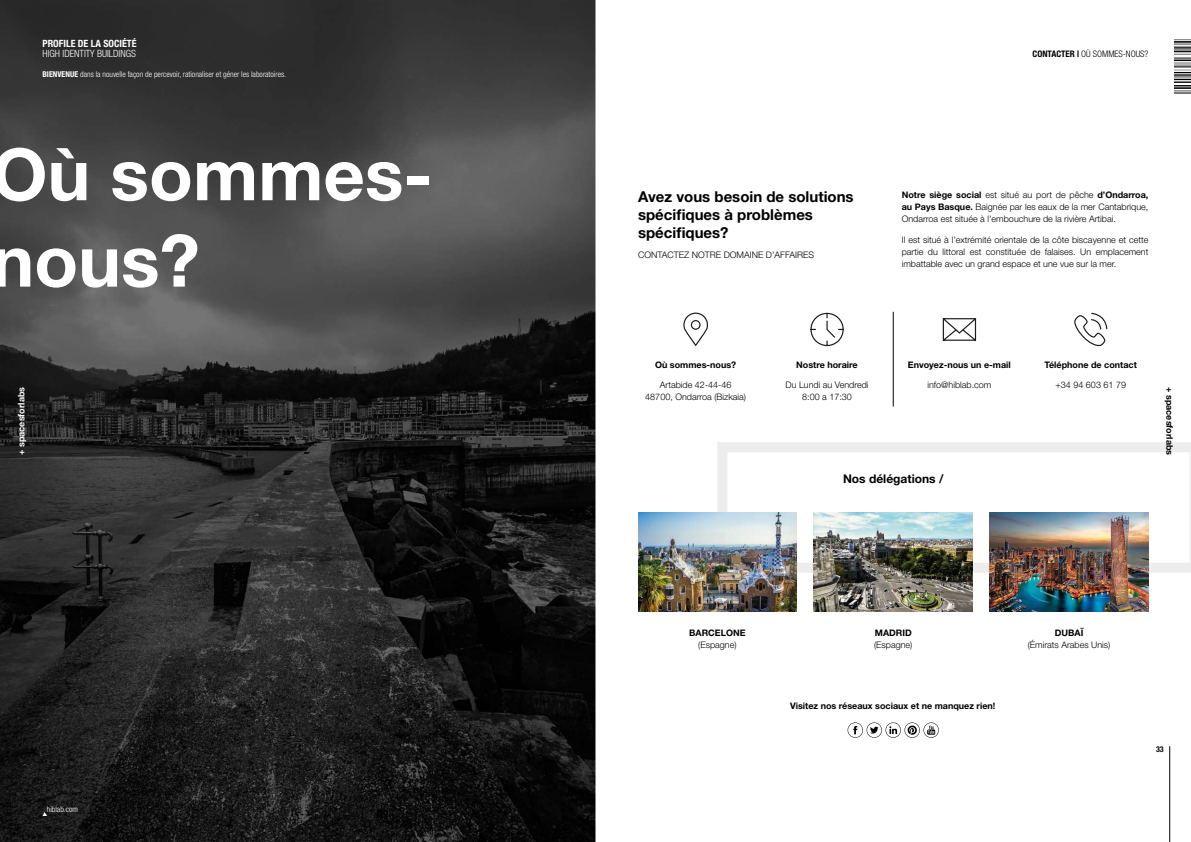
<style>
.page{position:relative;width:1191px;height:842px;background:#fff}
.page>*{position:absolute;margin:0;border:0;box-sizing:border-box;transform-origin:0 0}
.t1{font:700 72px/86.4px "Helvetica Neue LT Std";color:#fff}
.t2{font:700 15px/18px "Helvetica Neue LT Std";color:#000}
.t3{font:700 12px "Helvetica Neue LT Std";color:#000}
.t4{font:300 condensed 10px "Helvetica Neue LT Std";color:#fff}
.t5{font:700 condensed 10px "Helvetica Neue LT Std";color:#fff}
.t6{font:300 9px/12px "Helvetica Neue LT Std";color:#000;text-align:justify}
.t7{font:700 9px "Helvetica Neue LT Std";color:#000}
.t8{font:300 condensed 9px "Helvetica Neue LT Std";color:#000}
.t9{font:700 9px "Helvetica Neue LT Std";color:#fff}
.t10{font:300 condensed 8px "Helvetica Neue LT Std";color:#fff}
.t11{font:700 condensed 8px "Helvetica Neue LT Std";color:#000}
.s1{font-weight:700}
</style>
<div class="page">
<hr style="left:1169px;top:746px;width:1px;height:96px;background:#000">
<svg style="left:1174px;top:39px;width:17px;height:55px"></svg>
<img style="left:0;top:0;width:595px;height:842px">
<svg style="left:43px;top:812px;width:4px;height:4px"></svg>
<svg style="left:717px;top:442px;width:474px;height:131px"></svg>
<svg style="left:683px;top:312px;width:25px;height:34px"></svg>
<svg style="left:810px;top:312px;width:34px;height:35px"></svg>
<svg style="left:1074px;top:312px;width:34px;height:35px"></svg>
<hr style="left:892px;top:312px;width:1px;height:94px;background:#000">
<svg style="left:942px;top:318px;width:35px;height:23px"></svg>
<img style="left:638px;top:513px;width:159px;height:99px">
<img style="left:814px;top:513px;width:158px;height:99px">
<img style="left:989px;top:513px;width:159px;height:99px">
<svg style="left:847px;top:722px;width:92px;height:16px"></svg>
<p class="t5" style="left:43px;top:37px;width:96px">PROFILE DE LA SOCIÉTÉ</p>
<p class="t4" style="left:43px;top:47px;width:95px">HIGH IDENTITY BUILDINGS</p>
<p class="t10" style="left:43px;top:70px;width:245px"><span class="s1">BIENVENUE</span> dans la nouvelle façon de percevoir, rationaliser et géner les laboratoires.</p>
<h1 class="t1" style="left:-9px;top:130px;width:443px">Où sommes&shy;nous?</h1>
<p class="t9" style="left:16px;top:455px;width:70px;rotate:-90deg">+ spacesforlabs</p>
<p class="t10" style="left:47px;top:804px;width:33px">hiblab.com</p>
<p class="t8" style="left:1032px;top:48px;width:117px"><span class="s1">CONTACTER |</span> OÙ SOMMES-NOUS?</p>
<h2 class="t2" style="left:638px;top:188px;width:217px">Avez vous besoin de solutions spécifiques à problèmes spécifiques?</h2>
<p class="t6" style="left:638px;top:248px;width:177px">CONTACTEZ NOTRE DOMAINE D’AFFAIRES</p>
<p class="t6" style="left:901px;top:189px;width:248px"><span class="s1">Notre siège social</span> est situé au port de pêche <span class="s1">d’Ondarroa, au Pays Basque.</span> Baignée par les eaux de la mer Cantabrique, Ondarroa est située à l’embouchure de la rivière Artibai.</p>
<p class="t6" style="left:901px;top:233px;width:248px">Il est situé à l’extrémité orientale de la côte biscayenne et cette partie du littoral est constituée de falaises. Un emplacement imbattable avec un grand espace et une vue sur la mer.</p>
<p class="t7" style="left:655px;top:359px;width:83px">Où sommes-nous?</p>
<p class="t6" style="left:645px;top:379px;width:102px;text-align:center">Artabide 42-44-46<br>48700, Ondarroa (Bizkaia)</p>
<p class="t7" style="left:796px;top:359px;width:63px">Nostre horaire</p>
<p class="t6" style="left:785px;top:379px;width:85px;text-align:center">Du Lundi au Vendredi<br>8:00 a 17:30</p>
<p class="t7" style="left:908px;top:359px;width:104px">Envoyez-nous un e-mail</p>
<p class="t6" style="left:927px;top:379px;width:65px">info@hiblab.com</p>
<h3 class="t3" style="left:843px;top:472px;width:102px">Nos délégations /</h3>
<p class="t7" style="left:1044px;top:359px;width:94px">Téléphone de contact</p>
<p class="t6" style="left:1055px;top:379px;width:72px">+34 94 603 61 79</p>
<p class="t7" style="left:1175px;top:387px;width:70px;rotate:90deg">+ spacesforlabs</p>
<p class="t7" style="left:689px;top:627px;width:58px">BARCELONE</p>
<p class="t6" style="left:698px;top:638px;width:40px">(Espagne)</p>
<p class="t7" style="left:875px;top:627px;width:38px">MADRID</p>
<p class="t6" style="left:874px;top:638px;width:40px">(Espagne)</p>
<p class="t7" style="left:790px;top:700px;width:207px">Visitez nos réseaux sociaux et ne manquez rien!</p>
<p class="t7" style="left:1054px;top:627px;width:30px">DUBAÏ</p>
<p class="t6" style="left:1027px;top:638px;width:84px">(Émirats Arabes Unis)</p>
<p class="t11" style="left:1156px;top:744px;width:9px">33</p>
</div>
